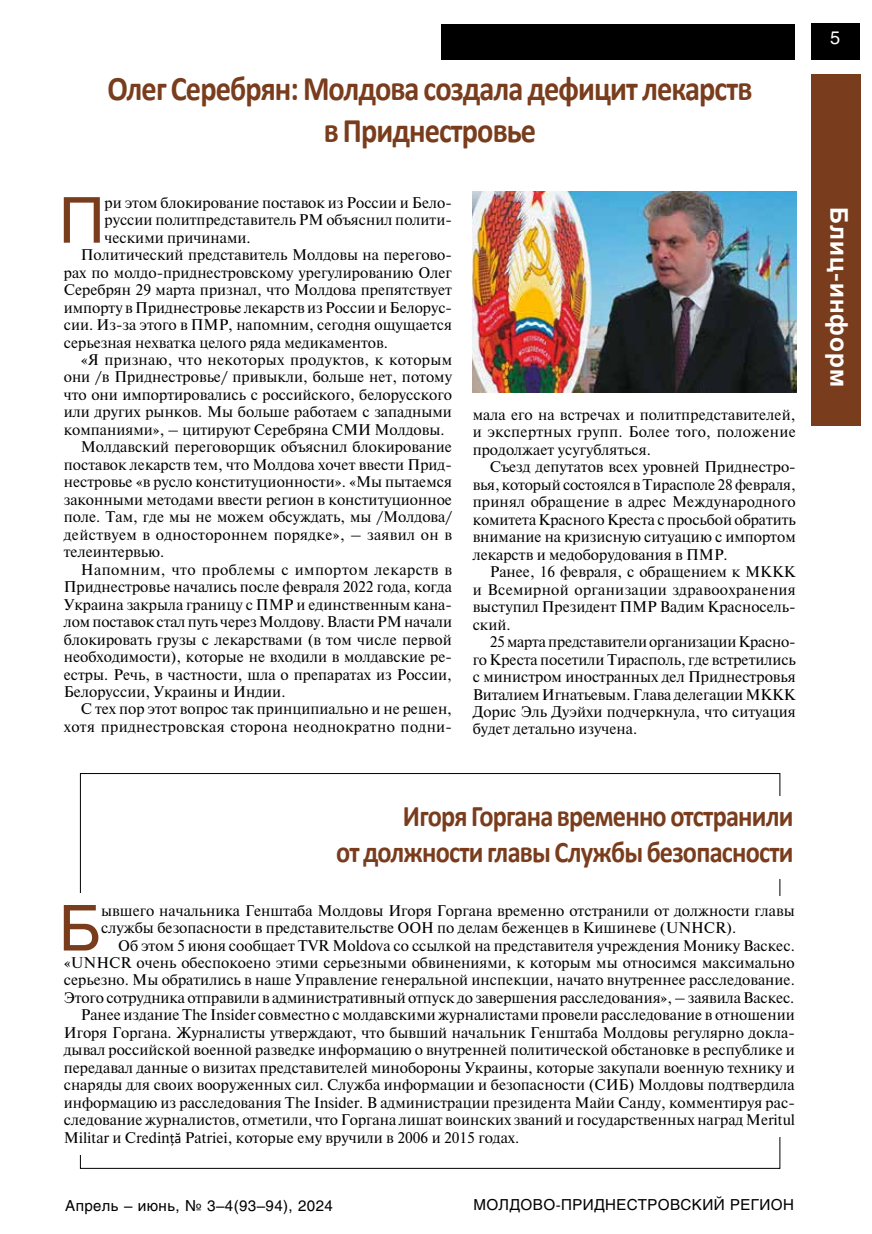
<style>
.page{position:relative;width:872px;height:1234px;background:#fff}
.page>*{position:absolute;margin:0;border:0;box-sizing:border-box;transform-origin:0 0}
.t1{font:62.7px "Helios";color:#793d1d}
.t2{font:700 34.5px/41.4px "Calibri";letter-spacing:-.03em;color:#793d1d;text-align:center;scale:.88 1}
.t3{font:700 30px/36px "Calibri";letter-spacing:-.03em;color:#793d1d;text-align:right;scale:.88 1}
.t4{font:700 24px "Helios";letter-spacing:.05em;color:#fff}
.t5{font:18px "Helios";color:#fff}
.t6{font:15px "Helios";letter-spacing:.025em;color:#000}
.t7{font:14.55px/17.4px "Newton C";color:#000;text-align:justify}
.t8{font:14.55px "Newton C";letter-spacing:.02em;color:#000}
.t9{font:14.55px "Newton C";letter-spacing:.03em;color:#000}
.s1{font-family:"Calibri"}
</style>
<div class="page">
<div style="left:811px;top:23px;width:48px;height:37px;background:#000"></div>
<div style="left:441px;top:24px;width:354px;height:35px;background:#000"></div>
<div style="left:810px;top:75px;width:50px;height:351px;background:#793d1d"></div>
<img style="left:472px;top:191px;width:324px;height:201px">
<h2 class="t2" style="left:108px;top:67px;width:734px">Олег Серебрян: Молдова создала дефицит лекарств в Приднестровье</h2>
<h1 class="t1" style="left:59px;top:183px;width:47px">П</h1>
<p class="t7" style="left:104px;top:194px;width:349px">ри этом блокирование поставок из России и Бело-</p>
<p class="t7" style="left:104px;top:211px;width:349px">руссии политпредставитель РМ объяснил полити-</p>
<p class="t7" style="left:104px;top:229px;width:148px">ческими причинами.</p>
<p class="t7" style="left:81px;top:246px;width:373px">Политический представитель Молдовы на перегово-</p>
<p class="t7" style="left:64px;top:264px;width:389px">рах по молдо-приднестровскому урегулированию Олег</p>
<p class="t7" style="left:64px;top:281px;width:390px">Серебрян 29 марта признал, что Молдова препятствует</p>
<p class="t7" style="left:64px;top:298px;width:390px">импорту в Приднестровье лекарств из России и Белорус-</p>
<p class="t7" style="left:64px;top:316px;width:390px">сии. Из-за этого в ПМР, напомним, сегодня ощущается</p>
<p class="t7" style="left:64px;top:333px;width:326px">серьезная нехватка целого ряда медикаментов.</p>
<p class="t8" style="left:81px;top:351px;width:373px">«Я признаю, что некоторых продуктов, к которым</p>
<p class="t7" style="left:64px;top:368px;width:390px">они /в Приднестровье/ привыкли, больше нет, потому</p>
<p class="t7" style="left:64px;top:386px;width:390px">что они импортировались с российского, белорусского</p>
<p class="t7" style="left:64px;top:403px;width:390px">или других рынков. Мы больше работаем с западными</p>
<p class="t7" style="left:64px;top:421px;width:382px">компаниями», – цитируют Серебряна СМИ Молдовы.</p>
<p class="t7" style="left:81px;top:438px;width:373px">Молдавский переговорщик объяснил блокирование</p>
<p class="t7" style="left:64px;top:456px;width:390px">поставок лекарств тем, что Молдова хочет ввести Прид-</p>
<p class="t7" style="left:64px;top:473px;width:390px">нестровье «в русло конституционности». «Мы пытаемся</p>
<p class="t7" style="left:64px;top:490px;width:390px">законными методами ввести регион в конституционное</p>
<p class="t7" style="left:64px;top:508px;width:390px">поле. Там, где мы не можем обсуждать, мы /Молдова/</p>
<p class="t8" style="left:64px;top:526px;width:390px">действуем в одностороннем порядке», – заявил он в</p>
<p class="t7" style="left:64px;top:543px;width:102px">телеинтервью.</p>
<p class="t9" style="left:81px;top:561px;width:373px">Напомним, что проблемы с импортом лекарств в</p>
<p class="t7" style="left:64px;top:578px;width:390px">Приднестровье начались после февраля 2022 года, когда</p>
<p class="t7" style="left:64px;top:595px;width:390px">Украина закрыла границу с ПМР и единственным кана-</p>
<p class="t7" style="left:64px;top:613px;width:390px">лом поставок стал путь через Молдову. Власти РМ начали</p>
<p class="t7" style="left:64px;top:630px;width:389px">блокировать грузы с лекарствами (в том числе первой</p>
<p class="t7" style="left:64px;top:648px;width:390px">необходимости), которые не входили в молдавские ре-</p>
<p class="t7" style="left:64px;top:665px;width:390px">естры. Речь, в частности, шла о препаратах из России,</p>
<p class="t7" style="left:64px;top:683px;width:223px">Белоруссии, Украины и Индии.</p>
<p class="t7" style="left:81px;top:700px;width:373px">С тех пор этот вопрос так принципиально и не решен,</p>
<p class="t8" style="left:64px;top:718px;width:390px">хотя приднестровская сторона неоднократно подни-</p>
<p class="t7" style="left:473px;top:406px;width:325px">мала его на встречах и политпредставителей, и экспертных групп. Более того, положение продолжает усугубляться.</p>
<p class="t7" style="left:473px;top:458px;width:325px;text-indent:17px">Съезд депутатов всех уровней Приднестро&shy;вья, который состоялся в Тирасполе 28 февраля, принял обращение в адрес Международного комитета Красного Креста с просьбой обратить внимание на кризисную ситуацию с импортом лекарств и медоборудования в ПМР.</p>
<p class="t7" style="left:473px;top:563px;width:325px;text-indent:17px">Ранее, 16 февраля, с обращением к МККК и Всемирной организации здравоохранения выступил Президент ПМР Вадим Красносель&shy;ский.</p>
<p class="t7" style="left:473px;top:633px;width:325px;text-indent:17px">25 марта представители организации Красно&shy;го Креста посетили Тирасполь, где встретились с министром иностранных дел Приднестровья Виталием Игнатьевым. Глава делегации МККК Дорис Эль Дуэйхи подчеркнула, что ситуация будет детально изучена.</p>
<h3 class="t3" style="left:336px;top:797px;width:521px">Игоря Горгана временно отстранили<br>от должности главы Службы безопасности</h3>
<h1 class="t1" style="left:59px;top:890px;width:44px">Б</h1>
<p class="t7" style="left:101px;top:901px;width:695px">ывшего начальника Генштаба Молдовы Игоря Горгана временно отстранили от должности главы службы безопасности в представительстве ООН по делам беженцев в Кишиневе (UNHCR).</p>
<p class="t7" style="left:118px;top:936px;width:678px">Об этом 5 июня сообщает TVR Moldova со ссылкой на представителя учреждения Монику Васкес.</p>
<p class="t7" style="left:64px;top:953px;width:732px">«UNHCR очень обеспокоено этими серьезными обвинениями, к которым мы относимся максимально</p>
<p class="t7" style="left:64px;top:971px;width:732px">серьезно. Мы обратились в наше Управление генеральной инспекции, начато внутреннее расследование.</p>
<p class="t7" style="left:64px;top:988px;width:732px">Этого сотрудника отправили в административный отпуск до завершения расследования», – заявила Васкес.</p>
<p class="t7" style="left:81px;top:1006px;width:715px">Ранее издание The Insider совместно с молдавскими журналистами провели расследование в отношении</p>
<p class="t7" style="left:64px;top:1023px;width:732px">Игоря Горгана. Журналисты утверждают, что бывший начальник Генштаба Молдовы регулярно докла-</p>
<p class="t7" style="left:64px;top:1041px;width:732px">дывал российской военной разведке информацию о внутренней политической обстановке в республике и</p>
<p class="t7" style="left:64px;top:1058px;width:732px">передавал данные о визитах представителей минобороны Украины, которые закупали военную технику и</p>
<p class="t7" style="left:64px;top:1076px;width:732px">снаряды для своих вооруженных сил. Служба информации и безопасности (СИБ) Молдовы подтвердила</p>
<p class="t7" style="left:64px;top:1093px;width:732px">информацию из расследования The Insider. В администрации президента Майи Санду, комментируя рас-</p>
<p class="t7" style="left:64px;top:1110px;width:733px">следование журналистов, отметили, что Горгана лишат воинских званий и государственных наград Meritul</p>
<p class="t7" style="left:64px;top:1128px;width:457px">Militar и Credin<span class="s1">ță</span> Patriei, которые ему вручили в 2006 и 2015 годах.</p>
<p class="t6" style="left:65px;top:1196px;width:269px">Апрель – июнь, № 3–4(93–94), 2024</p>
<p class="t6" style="left:473px;top:1195px;width:322px">МОЛДОВО-ПРИДНЕСТРОВСКИЙ РЕГИОН</p>
<p class="t5" style="left:830px;top:27px;width:12px">5</p>
<h3 class="t4" style="left:853px;top:207px;width:182px;rotate:90deg">Блиц-информ</h3>
</div>
